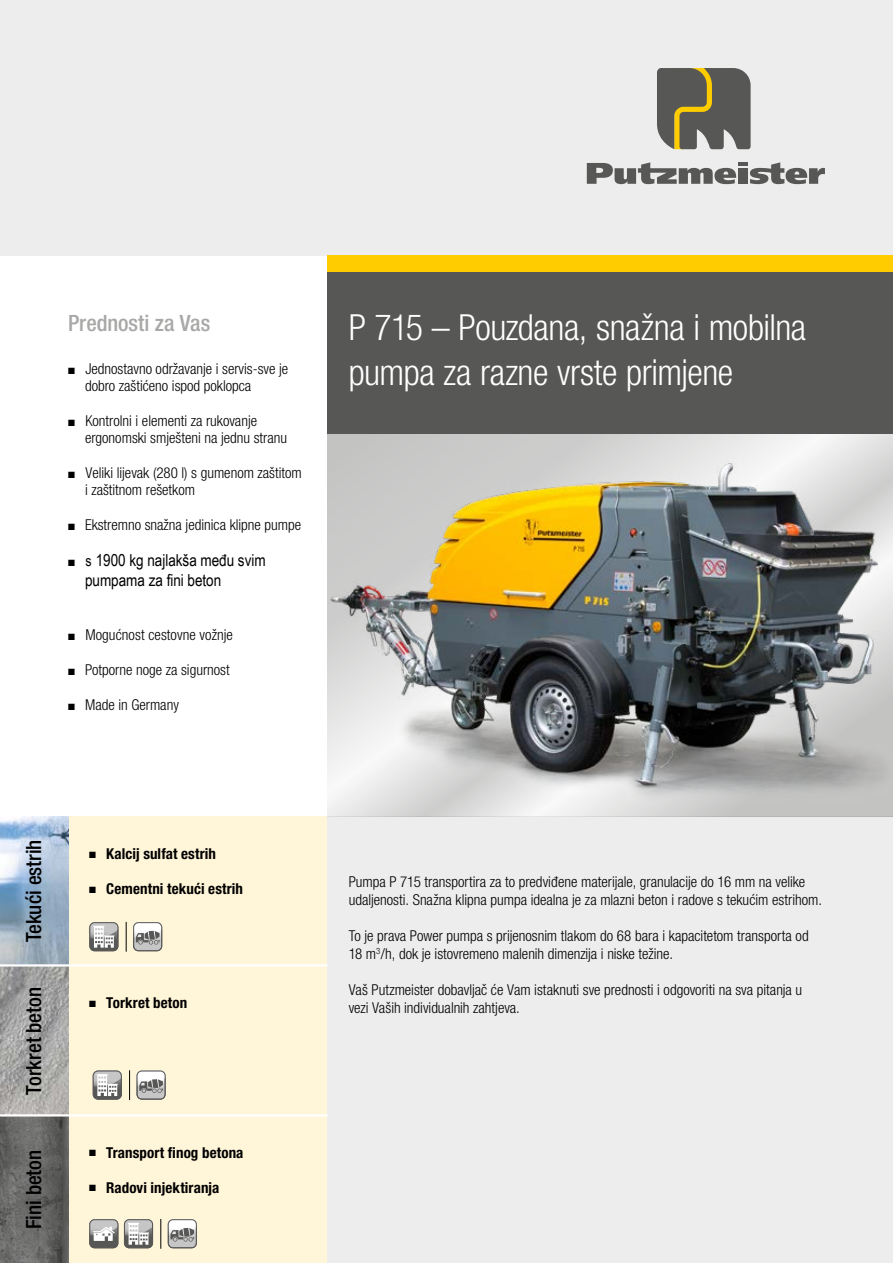
<style>
.page{position:relative;width:893px;height:1263px;background:#fff}
.page>*{position:absolute;margin:0;border:0;box-sizing:border-box;transform-origin:0 0}
.t1{font:300 condensed 36px/45px "Helvetica Neue LT Pro";letter-spacing:-.01em;color:#fff}
.t2{font:500 condensed 22.5px "Helvetica Neue LT Pro";color:#a8a8a7}
.t3{font:500 condensed 21px "Helvetica Neue LT Pro";letter-spacing:-.005em;color:#000}
.t4{font:16.5px/19.8px "Arial Narrow";color:#000}
.t5{font:300 condensed 15px/18px "Helvetica Neue LT Pro";color:#000}
.t6{font:700 condensed 15px "Helvetica Neue LT Pro";letter-spacing:.005em;color:#000}
.s1{font-size:15px}
</style>
<div class="page">
<div style="left:0;top:0;width:893px;height:255px;background:#ededed"></div>
<svg style="left:657px;top:68px;width:94px;height:81px"></svg>
<svg style="left:587px;top:162px;width:238px;height:22px"></svg>
<div style="left:327px;top:255px;width:566px;height:17px;background:#fc0"></div>
<div style="left:327px;top:817px;width:566px;height:446px;background:#ededed"></div>
<img style="left:327px;top:434px;width:566px;height:382px">
<div style="left:68px;top:817px;width:259px;height:446px;background:#fff5d8"></div>
<img style="left:0;top:817px;width:68px;height:446px">
<svg style="left:93px;top:1070px;width:29px;height:29px"></svg>
<hr style="left:129px;top:1070px;width:1px;height:30px;background:#000">
<svg style="left:137px;top:1070px;width:29px;height:29px"></svg>
<svg style="left:89px;top:1219px;width:29px;height:29px"></svg>
<svg style="left:124px;top:1219px;width:29px;height:29px"></svg>
<hr style="left:160px;top:1219px;width:1px;height:30px;background:#000">
<svg style="left:168px;top:1219px;width:29px;height:29px"></svg>
<svg style="left:89px;top:922px;width:29px;height:29px"></svg>
<hr style="left:126px;top:922px;width:1px;height:30px;background:#000">
<svg style="left:133px;top:922px;width:29px;height:29px"></svg>
<hr style="left:0;top:1114px;width:327px;height:2px;background:#fff">
<hr style="left:0;top:964px;width:327px;height:2px;background:#fff">
<div style="left:327px;top:272px;width:566px;height:162px;background:#575756"></div>
<h2 class="t2" style="left:68px;top:309px;width:144px">Prednosti za Vas</h2>
<p class="t5" style="left:85px;top:360px;width:205px;line-height:17px;text-indent:-17px">■ Jednostavno održavanje i servis-sve je dobro zaštićeno ispod poklopca</p>
<p class="t5" style="left:85px;top:412px;width:204px;line-height:17px;text-indent:-17px">■ Kontrolni i elementi za rukovanje ergonomski smješteni na jednu stranu</p>
<p class="t5" style="left:85px;top:464px;width:218px;line-height:17px;text-indent:-17px">■ Veliki lijevak (280 l) s gumenom zaštitom i zaštitnom rešetkom</p>
<p class="t5" style="left:68px;top:516px;width:235px">■ Ekstremno snažna jedinica klipne pumpe</p>
<p class="t4" style="left:85px;top:550px;width:182px;text-indent:-17px">■ <span class="s1">s</span> 1900 kg najlakša među svim pumpama za fini beton</p>
<p class="t5" style="left:68px;top:625px;width:166px">■ Mogućnost cestovne vožnje</p>
<p class="t5" style="left:68px;top:660px;width:163px">■ Potporne noge za sigurnost</p>
<p class="t5" style="left:68px;top:695px;width:112px">■ Made in Germany</p>
<h1 class="t1" style="left:349px;top:305px;width:459px">P 715 – Pouzdana, snažna i mobilna pumpa za razne vrste primjene</h1>
<h3 class="t3" style="left:21px;top:942px;width:104px;rotate:-90deg">Tekući estrih</h3>
<h3 class="t3" style="left:21px;top:1094px;width:109px;rotate:-90deg">Torkret beton</h3>
<h3 class="t3" style="left:21px;top:1229px;width:81px;rotate:-90deg">Fini beton</h3>
<p class="t6" style="left:89px;top:845px;width:128px">■ Kalcij sulfat estrih</p>
<p class="t6" style="left:89px;top:880px;width:155px">■ Cementni tekući estrih</p>
<p class="t6" style="left:89px;top:994px;width:100px">■ Torkret beton</p>
<p class="t6" style="left:89px;top:1143px;width:156px">■ Transport finog betona</p>
<p class="t6" style="left:89px;top:1178px;width:132px">■ Radovi injektiranja</p>
<p class="t5" style="left:349px;top:872px;width:475px">Pumpa P 715 transportira za to predviđene materijale, granulacije do 16 mm na velike udaljenosti. Snažna klipna pumpa idealna je za mlazni beton i radove s tekućim estrihom.</p>
<p class="t5" style="left:349px;top:926px;width:462px">To je prava Power pumpa s prijenosnim tlakom do 68 bara i kapacitetom transporta od<br>18 m<sup>3</sup>/h, dok je istovremeno malenih dimenzija i niske težine.</p>
<p class="t5" style="left:349px;top:980px;width:455px">Vaš Putzmeister dobavljač će Vam istaknuti sve prednosti i odgovoriti na sva pitanja u vezi Vaših individualnih zahtjeva.</p>
</div>
